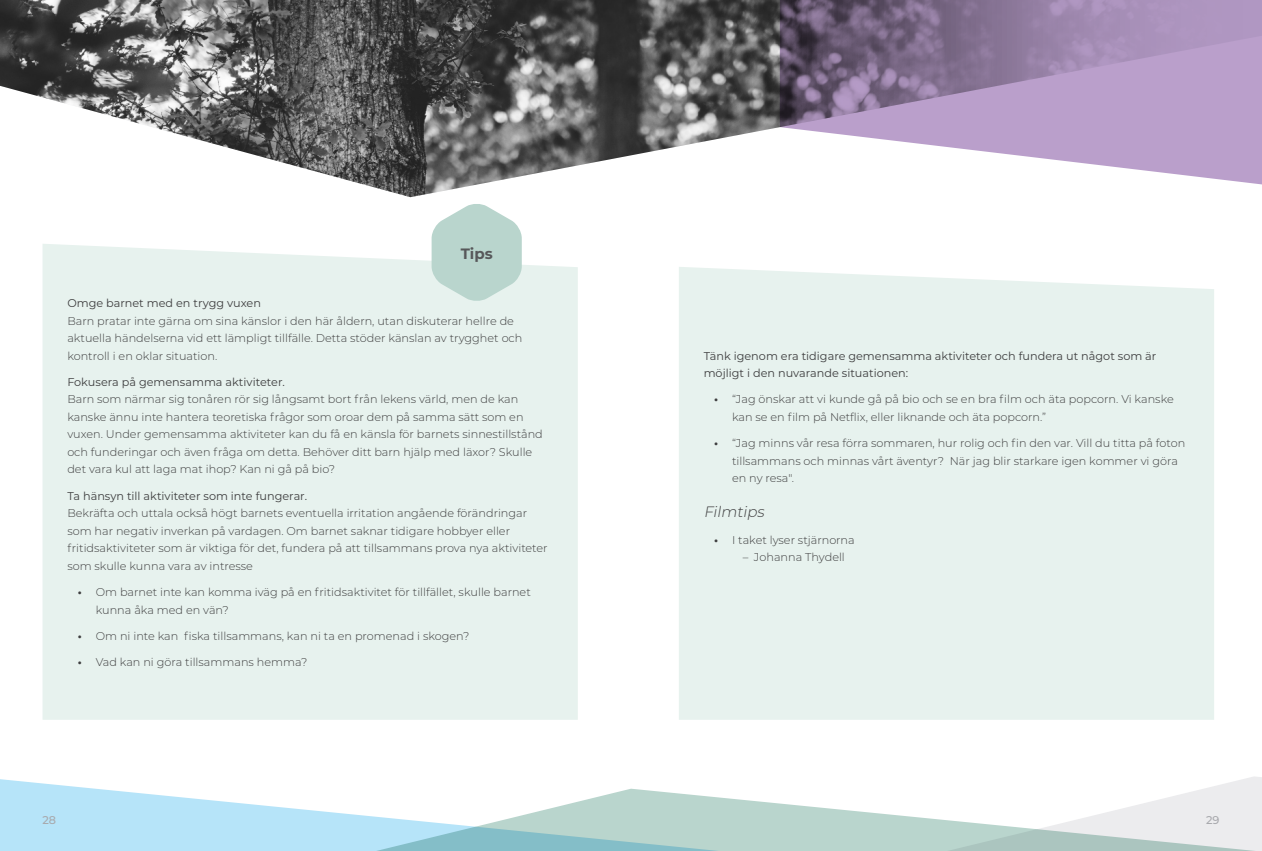
<style>
.page{position:relative;width:1262px;height:851px;background:#fff}
.page>*{position:absolute;margin:0;border:0;box-sizing:border-box;transform-origin:0 0}
.Otsikko_3{font:italic 300 15px "Montserrat";color:#3e3e3f}
.t1{font:700 15px "Montserrat";color:#57585a}
.Leipis{font:300 11.25px/17.5px "Montserrat";color:#3e3e3f}
.Leipis-2{font:11.25px/17.5px "Montserrat";color:#3e3e3f}
.t2{font:500 11.25px "Montserrat";color:#a8a9ad}
.s1{font-weight:400}
.s2{font-weight:700}
</style>
<div class="page">
<img style="left:0;top:0;width:779px;height:197px">
<svg style="left:779px;top:0;width:482px;height:185px"></svg>
<svg style="left:1209px;top:776px;width:52px;height:12px"></svg>
<svg style="left:901px;top:788px;width:360px;height:62px"></svg>
<svg style="left:0;top:779px;width:901px;height:71px"></svg>
<div style="left:43px;top:244px;width:535px;height:475px;background:#e7f2ee"></div>
<div style="left:679px;top:267px;width:535px;height:452px;background:#e7f2ee"></div>
<svg style="left:431px;top:204px;width:91px;height:97px;background:#c5dcd6"></svg>
<p class="t1" style="left:461px;top:243px;width:33px">Tips</p>
<p class="Leipis" style="left:67px;top:294px;width:456px"><span class="s1">Omge barnet med en trygg vuxen<br></span>Barn pratar inte gärna om sina känslor i den här åldern, utan diskuterar hellre de aktuella händelserna vid ett lämpligt tillfälle. Detta stöder känslan av trygghet och kontroll i en oklar situation.</p>
<p class="Leipis" style="left:67px;top:373px;width:477px"><span class="s1">Fokusera på gemensamma aktiviteter.<br></span>Barn som närmar sig tonåren rör sig långsamt bort från lekens värld, men de kan kanske ännu inte hantera teoretiska frågor som oroar dem på samma sätt som en vuxen. Under gemensamma aktiviteter kan du få en känsla för barnets sinnestillstånd och funderingar och även fråga om detta. Behöver ditt barn hjälp med läxor? Skulle det vara kul att laga mat ihop? Kan ni gå på bio?</p>
<p class="Leipis" style="left:67px;top:486px;width:482px"><span class="s1">Ta hänsyn till aktiviteter som inte fungerar.<br></span>Bekräfta och uttala också högt barnets eventuella irritation angående förändringar som har negativ inverkan på vardagen. Om barnet saknar tidigare hobbyer eller fritidsaktiviteter som är viktiga för det, fundera på att tillsammans prova nya aktiviteter som skulle kunna vara av intresse</p>
<p class="Leipis" style="left:96px;top:583px;width:436px;text-indent:-18px"><span class="s2">•</span> Om barnet inte kan komma iväg på en fritidsaktivitet för tillfället, skulle barnet kunna åka med en vän?</p>
<p class="Leipis" style="left:78px;top:626px;width:393px"><span class="s2">•</span> Om ni inte kan fiska tillsammans, kan ni ta en promenad i skogen?</p>
<p class="Leipis" style="left:78px;top:653px;width:231px"><span class="s2">•</span> Vad kan ni göra tillsammans hemma?</p>
<p class="Leipis-2" style="left:703px;top:346px;width:454px">Tänk igenom era tidigare gemensamma aktiviteter och fundera ut något som är möjligt i den nuvarande situationen:</p>
<p class="Leipis" style="left:732px;top:390px;width:443px;text-indent:-18px"><span class="s2">•</span> “Jag önskar att vi kunde gå på bio och se en bra film och äta popcorn. Vi kanske kan se en film på Netflix, eller liknande och äta popcorn.”</p>
<p class="Leipis" style="left:732px;top:434px;width:455px;text-indent:-18px"><span class="s2">•</span> “Jag minns vår resa förra sommaren, hur rolig och fin den var. Vill du titta på foton tillsammans och minnas vårt äventyr? När jag blir starkare igen kommer vi göra en ny resa".</p>
<p class="Otsikko_3" style="left:703px;top:501px;width:65px">Filmtips</p>
<p class="Leipis" style="left:714px;top:530px;width:142px"><span class="s2">•</span> I taket lyser stjärnorna</p>
<p class="Leipis" style="left:742px;top:548px;width:104px">– Johanna Thydell</p>
<p class="t2" style="left:43px;top:811px;width:15px">28</p>
<p class="t2" style="left:1205px;top:811px;width:15px">29</p>
</div>
